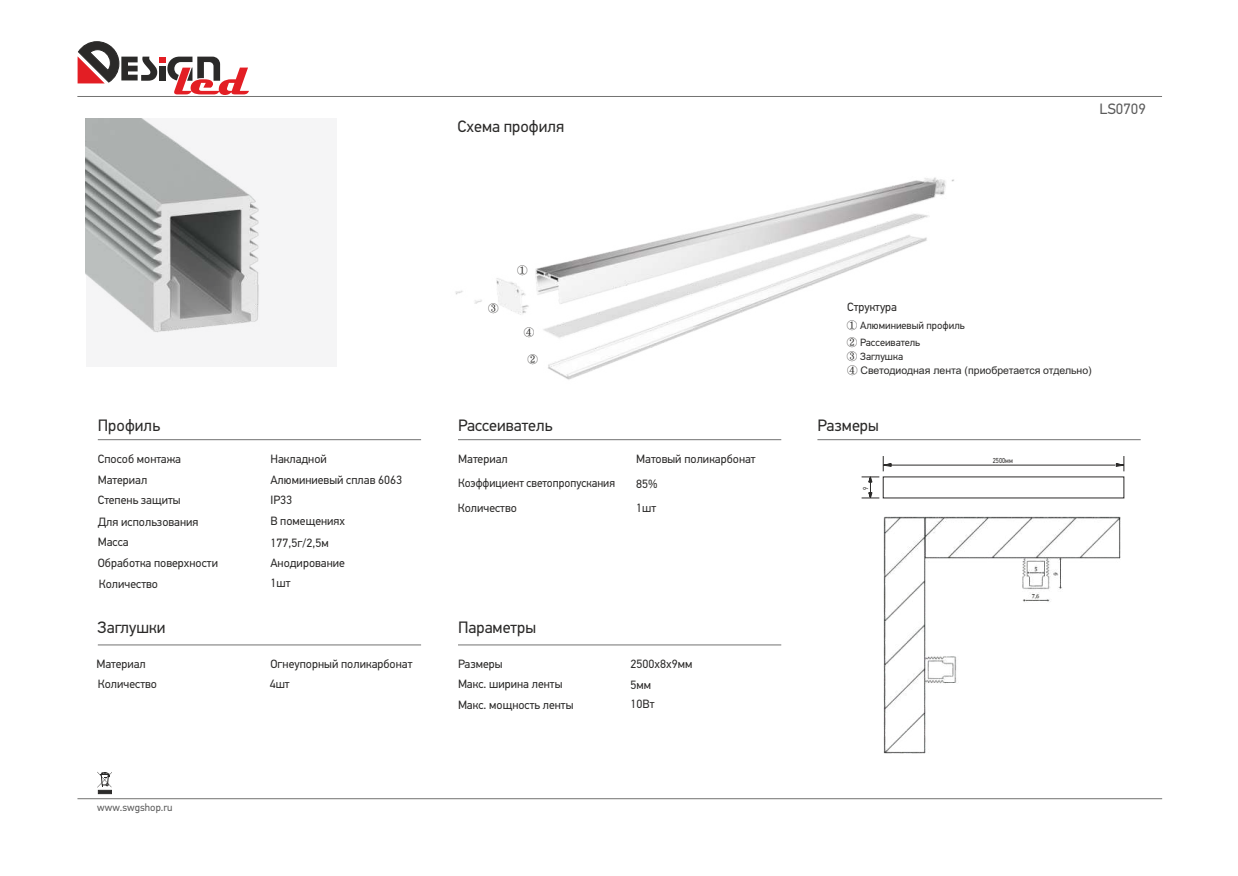
<style>
.page{position:relative;width:1238px;height:876px;background:#fff}
.page>*{position:absolute;margin:0;border:0;box-sizing:border-box;transform-origin:0 0}
.t1{font:16.5px "PF Din Text Pro";color:#2b2a29}
.t2{font:15px "PF Din Text Pro";color:#5b5b5b}
.t3{font:12px/20.9px "PF Din Text Pro";color:#2b2a29}
.t4{font:12px "PF Din Text Pro";color:#2b2a29;scale:.96 1}
.t5{font:10.5px "Arial";color:#2b2a29}
.t6{font:10.5px/16.2px "PF Din Text Pro";color:#2b2a29}
.t7{font:10.5px "PF Din Text Pro";color:#5b5b5b}
.t8{font:7.2px "PF Din Text Pro";color:#2b2a29;scale:.86 1}
.s1{font-family:"Arial"}
</style>
<div class="page">
<img style="left:455px;top:177px;width:499px;height:203px">
<div style="left:86px;top:118px;width:250px;height:249px;background:#f5f5f6"></div>
<img style="left:86px;top:119px;width:173px;height:213px">
<div style="left:98px;top:790px;width:14px;height:4px;background:#2b2a29;border:1px solid #2b2a29"></div>
<svg style="left:97px;top:772px;width:15px;height:16px"></svg>
<img style="left:879px;top:488px;width:246px;height:266px">
<hr style="left:98px;top:439px;width:323px;height:1px;background:#727271">
<hr style="left:77px;top:96px;width:1085px;height:1px;background:#727271">
<hr style="left:817px;top:439px;width:323px;height:1px;background:#727271">
<hr style="left:77px;top:798px;width:1085px;height:1px;background:#727271">
<hr style="left:458px;top:439px;width:323px;height:1px;background:#727271">
<hr style="left:98px;top:645px;width:323px;height:1px;background:#727271">
<hr style="left:891px;top:465px;width:224px;height:1px;background:#2b2a29">
<svg style="left:883px;top:456px;width:8px;height:15px"></svg>
<svg style="left:1115px;top:456px;width:9px;height:15px"></svg>
<svg style="left:861px;top:477px;width:18px;height:22px"></svg>
<svg style="left:77px;top:41px;width:172px;height:54px"></svg>
<hr style="left:458px;top:645px;width:323px;height:1px;background:#727271">
<h1 class="t1" style="left:457px;top:119px;width:108px">Схема профиля</h1>
<h1 class="t1" style="left:98px;top:419px;width:64px">Профиль</h1>
<p class="t3" style="left:98px;top:449px;width:122px">Способ монтажа<br>Материал<br>Степень защиты<br>Для использования<br>Масса<br>Обработка поверхности<br>Количество</p>
<p class="t3" style="left:270px;top:450px;width:133px">Накладной<br>Алюминиевый сплав 6063<br>IP33<br>В помещениях<br>177,5г/2,5м</p>
<p class="t3" style="left:270px;top:553px;width:76px">Анодирование</p>
<p class="t3" style="left:270px;top:574px;width:22px">1шт</p>
<h1 class="t1" style="left:98px;top:621px;width:69px">Заглушки</h1>
<p class="t3" style="left:96px;top:654px;width:51px">Материал</p>
<p class="t3" style="left:270px;top:655px;width:143px">Огнеупорный поликарбонат</p>
<p class="t3" style="left:98px;top:675px;width:61px">Количество</p>
<p class="t7" style="left:97px;top:803px;width:77px">www.swgshop.ru</p>
<p class="t3" style="left:270px;top:674px;width:22px">4шт</p>
<p class="t5" style="left:488px;top:303px;width:12px">③</p>
<p class="t5" style="left:517px;top:265px;width:12px">①</p>
<p class="t5" style="left:523px;top:327px;width:12px">④</p>
<p class="t5" style="left:527px;top:354px;width:12px">②</p>
<h1 class="t1" style="left:458px;top:419px;width:96px">Рассеиватель</h1>
<p class="t3" style="left:458px;top:450px;width:51px">Материал</p>
<p class="t3" style="left:458px;top:498px;width:61px">Количество</p>
<p class="t3" style="left:636px;top:450px;width:121px">Матовый поликарбонат</p>
<p class="t4" style="left:458px;top:478px;width:165px">Коэффициент светопропускания</p>
<p class="t3" style="left:636px;top:472px;width:23px;line-height:24.8px">85%<br>1шт</p>
<h1 class="t1" style="left:458px;top:621px;width:80px">Параметры</h1>
<p class="t3" style="left:458px;top:654px;width:46px">Размеры</p>
<p class="t3" style="left:630px;top:655px;width:63px">2500х8х9мм</p>
<p class="t3" style="left:458px;top:675px;width:106px">Макс. ширина ленты</p>
<p class="t3" style="left:630px;top:675px;width:22px">5мм</p>
<p class="t3" style="left:458px;top:696px;width:117px">Макс. мощность ленты</p>
<p class="t3" style="left:630px;top:695px;width:25px">10Вт</p>
<p class="t2" style="left:1099px;top:103px;width:48px">LS0709</p>
<p class="t3" style="left:847px;top:298px;width:51px">Структура</p>
<p class="t6" style="left:846px;top:319px;width:119px"><span class="s1">①</span> Алюминиевый профиль<br><span class="s1">②</span> Рассеиватель</p>
<p class="t6" style="left:847px;top:349px;width:58px"><span class="s1">③</span> Заглушка</p>
<p class="t5" style="left:847px;top:365px;width:246px">④ Светодиодная лента (приобретается отдельно)</p>
<h1 class="t1" style="left:817px;top:418px;width:63px">Размеры</h1>
<p class="t8" style="left:862px;top:490px;width:5px;rotate:-90deg">9</p>
<p class="t8" style="left:992px;top:457px;width:25px">2500мм</p>
</div>
